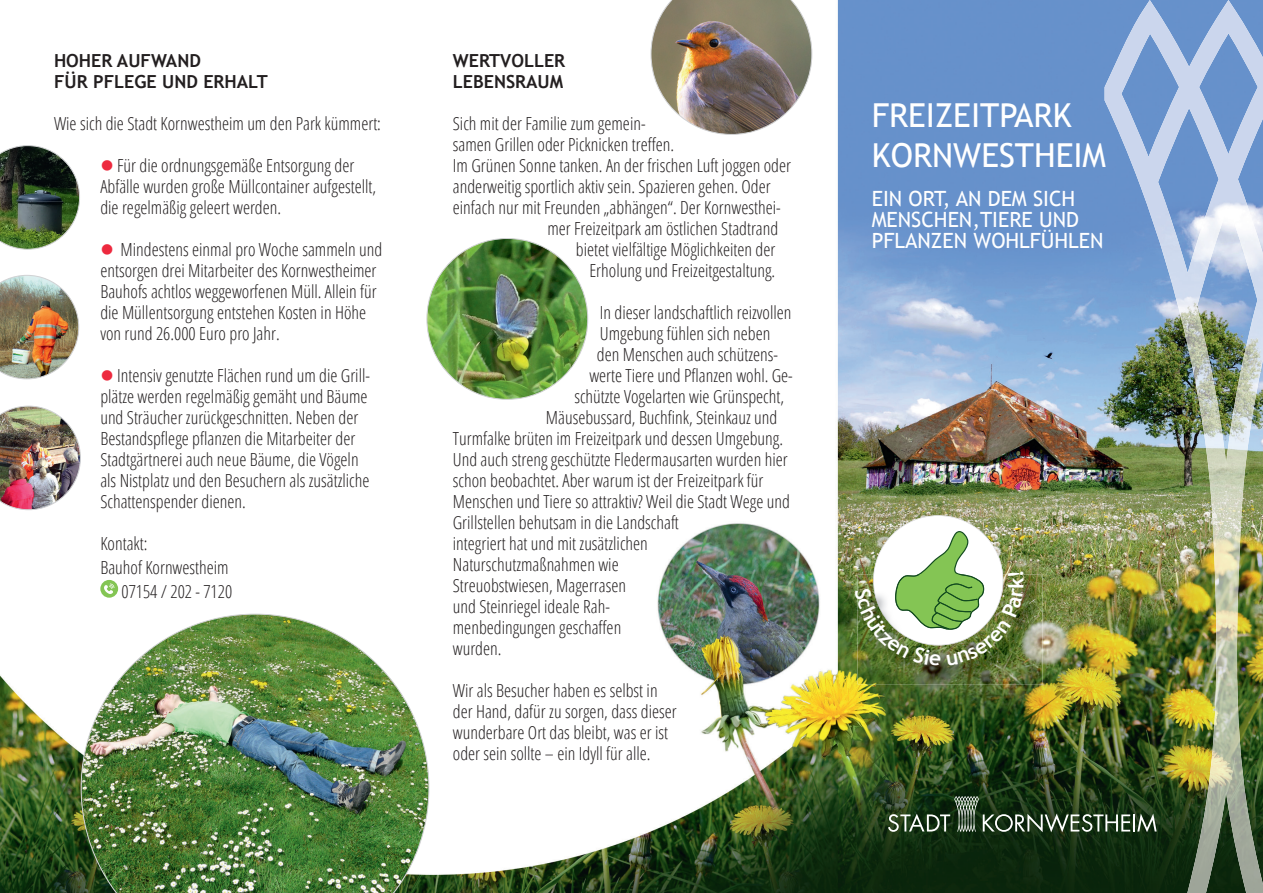
<style>
.page{position:relative;width:1263px;height:893px;background:#fff}
.page>*{position:absolute;margin:0;border:0;box-sizing:border-box;transform-origin:0 0}
.t1{font:33px/39.6px "Trebuchet MS";color:#fff}
.t2{font:21px/21px "Trebuchet MS";color:#fff}
.t3{font:300 condensed 18px/21px "Open Sans";color:#231f20}
.t4{font:700 18px/21px "Trebuchet MS";color:#231f20}
.s1{color:#ed293e}
</style>
<div class="page">
<img style="left:0;top:0;width:1210px;height:893px">
<img style="left:1104px;top:0;width:159px;height:263px">
<img style="left:1166px;top:262px;width:97px;height:264px">
<img style="left:1210px;top:525px;width:53px;height:368px">
<img style="left:1187px;top:769px;width:24px;height:124px">
<svg style="left:888px;top:796px;width:269px;height:36px;background:#3b5138"></svg>
<img style="left:857px;top:574px;width:185px;height:110px">
<img style="left:0;top:145px;width:80px;height:104px">
<img style="left:0;top:275px;width:79px;height:104px">
<img style="left:0;top:406px;width:81px;height:104px">
<img style="left:427px;top:238px;width:161px;height:161px;border-radius:80px">
<img style="left:81px;top:614px;width:348px;height:279px">
<img style="left:651px;top:0;width:161px;height:135px">
<svg style="left:100px;top:580px;width:18px;height:18px"></svg>
<img style="left:855px;top:515px;width:169px;height:151px">
<p class="t4" style="left:54px;top:50px;width:215px">HOHER AUFWAND<br>FÜR PFLEGE UND ERHALT</p>
<p class="t3" style="left:54px;top:113px;width:328px">Wie sich die Stadt Kornwestheim um den Park kümmert:</p>
<p class="t3" style="left:100px;top:154px;width:277px"><span class="s1">●</span> Für die ordnungsgemäße Entsorgung der<br>Abfälle wurden große Müllcontainer aufgestellt, die regelmäßig geleert werden.</p>
<p class="t3" style="left:100px;top:238px;width:284px"><span class="s1">●</span> Mindestens einmal pro Woche sammeln und entsorgen drei Mitarbeiter des Kornwestheimer Bauhofs achtlos weggeworfenen Müll. Allein für die Müllentsorgung entstehen Kosten in Höhe von rund 26.000 Euro pro Jahr.</p>
<p class="t3" style="left:100px;top:364px;width:271px"><span class="s1">●</span> Intensiv genutzte Flächen rund um die Grill&shy;plätze werden regelmäßig gemäht und Bäume und Sträucher zurückgeschnitten. Neben der Bestandspflege pflanzen die Mitarbeiter der Stadtgärtnerei auch neue Bäume, die Vögeln als Nistplatz und den Besuchern als zusätzliche Schattenspender dienen.</p>
<p class="t3" style="left:100px;top:532px;width:49px">Kontakt:</p>
<p class="t3" style="left:100px;top:556px;width:130px">Bauhof Kornwestheim</p>
<p class="t3" style="left:121px;top:580px;width:112px">07154 / 202 - 7120</p>
<p class="t4" style="left:453px;top:50px;width:114px">WERTVOLLER<br>LEBENSRAUM</p>
<p class="t3" style="left:453px;top:113px;width:194px">Sich mit der Familie zum gemein-</p>
<p class="t3" style="left:453px;top:134px;width:223px">samen Grillen oder Picknicken treffen.</p>
<p class="t3" style="left:453px;top:155px;width:340px">Im Grünen Sonne tanken. An der frischen Luft joggen oder</p>
<p class="t3" style="left:453px;top:176px;width:319px">anderweitig sportlich aktiv sein. Spazieren gehen. Oder</p>
<p class="t3" style="left:453px;top:197px;width:329px">einfach nur mit Freunden „abhängen“. Der Kornwesthei-</p>
<p class="t3" style="left:547px;top:218px;width:232px">mer Freizeitpark am östlichen Stadtrand</p>
<p class="t3" style="left:576px;top:239px;width:201px">bietet vielfältige Möglichkeiten der</p>
<p class="t3" style="left:589px;top:260px;width:187px">Erholung und Freizeitgestaltung.</p>
<p class="t3" style="left:600px;top:302px;width:193px">In dieser landschaftlich reizvollen</p>
<p class="t3" style="left:600px;top:323px;width:172px">Umgebung fühlen sich neben</p>
<p class="t3" style="left:597px;top:344px;width:183px">den Menschen auch schützens-</p>
<p class="t3" style="left:589px;top:365px;width:205px">werte Tiere und Pflanzen wohl. Ge-</p>
<p class="t3" style="left:574px;top:386px;width:211px">schützte Vogelarten wie Grünspecht,</p>
<p class="t3" style="left:546px;top:407px;width:233px">Mäusebussard, Buchfink, Steinkauz und</p>
<p class="t3" style="left:453px;top:428px;width:332px">Turmfalke brüten im Freizeitpark und dessen Umgebung.</p>
<p class="t3" style="left:453px;top:449px;width:336px">Und auch streng geschützte Fledermausarten wurden hier</p>
<p class="t3" style="left:453px;top:470px;width:312px">schon beobachtet. Aber warum ist der Freizeitpark für</p>
<p class="t3" style="left:453px;top:491px;width:339px">Menschen und Tiere so attraktiv? Weil die Stadt Wege und</p>
<p class="t3" style="left:453px;top:512px;width:228px">Grillstellen behutsam in die Landschaft</p>
<p class="t3" style="left:453px;top:533px;width:197px">integriert hat und mit zusätzlichen</p>
<p class="t3" style="left:453px;top:554px;width:167px">Naturschutzmaßnahmen wie</p>
<p class="t3" style="left:453px;top:575px;width:175px">Streuobstwiesen, Magerrasen</p>
<p class="t3" style="left:453px;top:596px;width:159px">und Steinriegel ideale Rah-</p>
<p class="t3" style="left:453px;top:617px;width:170px">menbedingungen geschaffen</p>
<p class="t3" style="left:453px;top:638px;width:50px">wurden.</p>
<p class="t3" style="left:453px;top:680px;width:225px">Wir als Besucher haben es selbst in der Hand, dafür zu sorgen, dass dieser wunderbare Ort das bleibt, was er ist oder sein sollte – ein Idyll für alle.</p>
<h1 class="t1" style="left:872px;top:96px;width:236px">FREIZEITPARK<br>KORNWESTHEIM</h1>
<p class="t2" style="left:872px;top:189px;width:233px">EIN ORT, AN DEM SICH<br>MENSCHEN,TIERE UND<br>PFLANZEN WOHLFÜHLEN</p>
</div>
